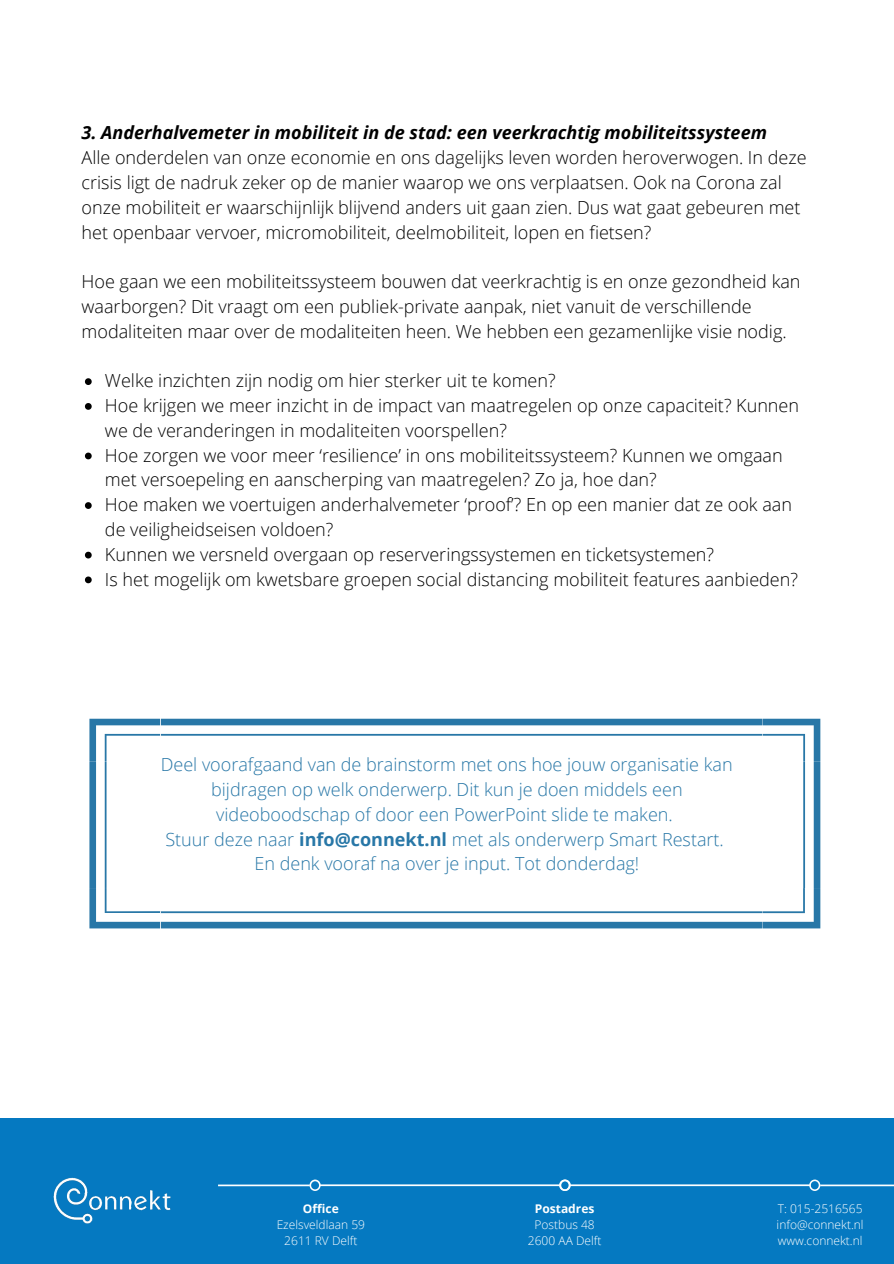
<style>
.page{position:relative;width:894px;height:1264px;background:#fff}
.page>*{position:absolute;margin:0;border:0;box-sizing:border-box;transform-origin:0 0}
.t1{font:300 18px/24.8px "Open Sans";color:#000}
.t2{font:300 18px/24.8px "Open Sans";color:#2877a7;text-align:center}
.t3{font:italic 700 18px "Open Sans";color:#000}
.t4{font:300 12px/15.8px "Open Sans";color:#fff;text-align:center}
.t5{font:700 12px "Open Sans";color:#fff}
.s1{font-weight:700}
</style>
<div class="page">
<svg style="left:89px;top:718px;width:731px;height:210px"></svg>
<svg style="left:85px;top:378px;width:7px;height:7px"></svg>
<svg style="left:85px;top:403px;width:7px;height:7px"></svg>
<svg style="left:85px;top:452px;width:7px;height:7px"></svg>
<svg style="left:85px;top:502px;width:7px;height:7px"></svg>
<svg style="left:85px;top:551px;width:7px;height:7px"></svg>
<svg style="left:85px;top:576px;width:7px;height:7px"></svg>
<div style="left:0;top:1118px;width:893px;height:145px;background:#0579c1"></div>
<svg style="left:218px;top:1179px;width:675px;height:11px"></svg>
<img style="left:53px;top:1177px;width:118px;height:47px">
<p class="t3" style="left:81px;top:120px;width:686px">3. Anderhalvemeter in mobiliteit in de stad: een veerkrachtig mobiliteitssysteem</p>
<p class="t1" style="left:81px;top:145px;width:726px">Alle onderdelen van onze economie en ons dagelijks leven worden heroverwogen. In deze crisis ligt de nadruk zeker op de manier waarop we ons verplaatsen. Ook na Corona zal onze mobiliteit er waarschijnlijk blijvend anders uit gaan zien. Dus wat gaat gebeuren met het openbaar vervoer, micromobiliteit, deelmobiliteit, lopen en fietsen?</p>
<p class="t1" style="left:81px;top:269px;width:720px">Hoe gaan we een mobiliteitssysteem bouwen dat veerkrachtig is en onze gezondheid kan waarborgen? Dit vraagt om een publiek-private aanpak, niet vanuit de verschillende modaliteiten maar over de modaliteiten heen. We hebben een gezamenlijke visie nodig.</p>
<p class="t1" style="left:105px;top:368px;width:695px">Welke inzichten zijn nodig om hier sterker uit te komen?<br>Hoe krijgen we meer inzicht in de impact van maatregelen op onze capaciteit? Kunnen we de veranderingen in modaliteiten voorspellen?<br>Hoe zorgen we voor meer ‘resilience’ in ons mobiliteitssysteem? Kunnen we omgaan met versoepeling en aanscherping van maatregelen? Zo ja, hoe dan?<br>Hoe maken we voertuigen anderhalvemeter ‘proof’? En op een manier dat ze ook aan de veiligheidseisen voldoen?<br>Kunnen we versneld overgaan op reserveringssystemen en ticketsystemen?<br>Is het mogelijk om kwetsbare groepen social distancing mobiliteit features aanbieden?</p>
<p class="t2" style="left:161px;top:752px;width:573px">Deel voorafgaand van de brainstorm met ons hoe jouw organisatie kan bijdragen op welk onderwerp. Dit kun je doen middels een videoboodschap of door een PowerPoint slide te maken.<br>Stuur deze naar <span class="s1">info@connekt.nl</span> met als onderwerp Smart Restart.<br>En denk vooraf na over je input. Tot donderdag!</p>
<p class="t5" style="left:303px;top:1200px;width:37px">Office</p>
<p class="t4" style="left:276px;top:1216px;width:90px">Ezelsveldlaan 59<br>2611 RV Delft</p>
<p class="t5" style="left:534px;top:1200px;width:61px">Postadres</p>
<p class="t4" style="left:527px;top:1216px;width:75px">Postbus 48<br>2600 AA Delft</p>
<p class="t4" style="left:776px;top:1200px;width:88px;text-align:justify">T: 015-2516565 info@connekt.nl www.connekt.nl</p>
</div>
